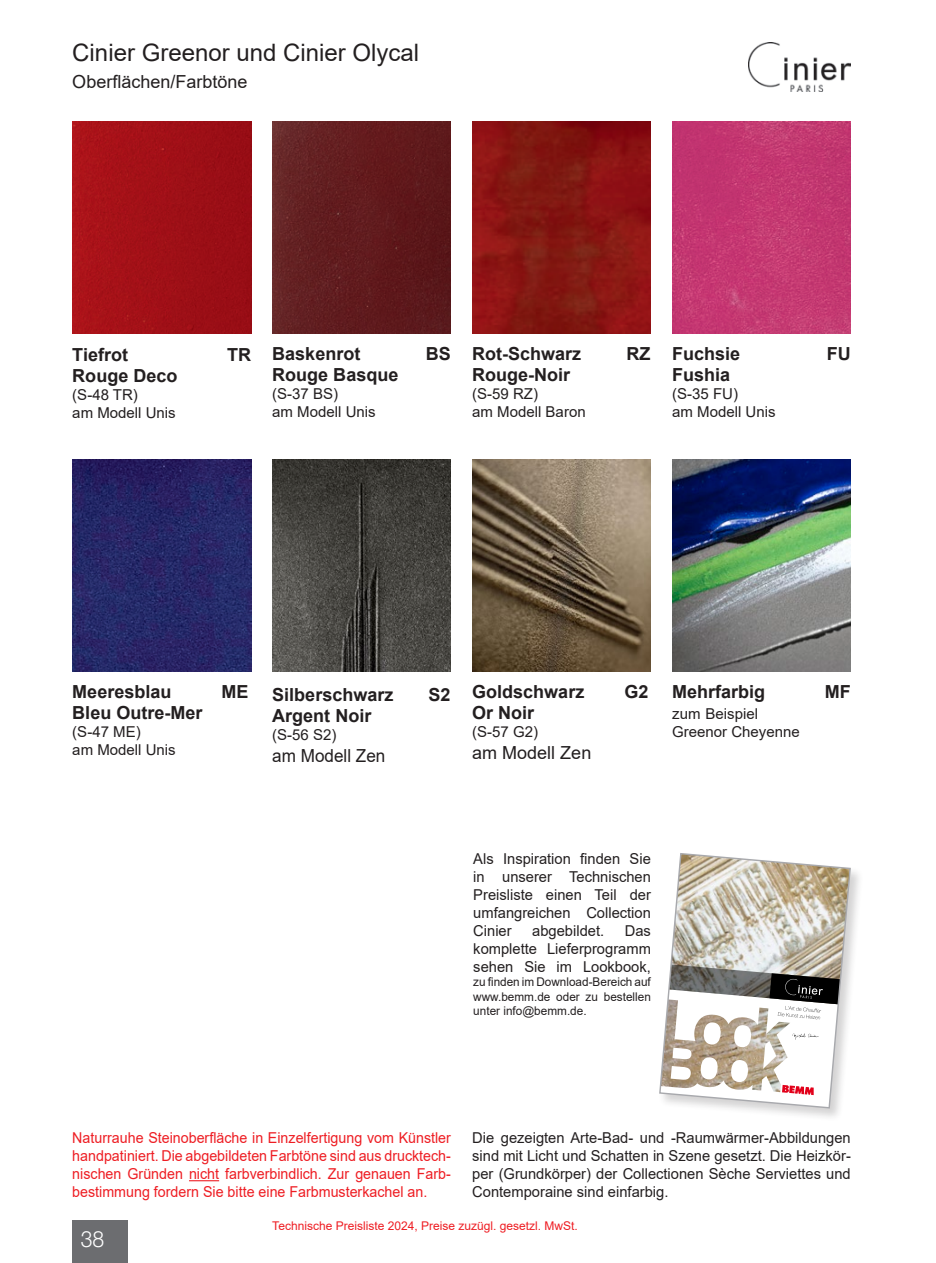
<style>
.page{position:relative;width:936px;height:1263px;background:#fff}
.page>*{position:absolute;margin:0;border:0;box-sizing:border-box;transform-origin:0 0}
.t1{font:24px "Arial";color:#231f20}
.t2{font:300 22.5px "Helvetica Neue LT Pro";color:#fff;scale:.94 1}
.t3{font:700 18px "Arial";color:#231f20}
.t4{font:18px "Arial";color:#231f20}
.t5{font:18px "Arial";color:#231f20;scale:.95 1}
.t6{font:15px/18px "Arial";color:#231f20}
.t7{font:15px/18px "Arial";color:#ee1d23;text-align:justify;scale:.95 1}
.t8{font:12px/14.4px "Arial";color:#231f20;text-align:justify}
.t9{font:12px "Arial";color:#ee1d23}
</style>
<div class="page">
<div style="left:72px;top:1220px;width:56px;height:43px;background:#6c6d70"></div>
<img style="left:748px;top:42px;width:102px;height:49px">
<img style="left:472px;top:121px;width:179px;height:213px">
<img style="left:672px;top:121px;width:178px;height:213px">
<img style="left:272px;top:121px;width:179px;height:213px">
<img style="left:72px;top:459px;width:179px;height:213px">
<img style="left:472px;top:459px;width:179px;height:213px">
<hr style="left:189px;top:1180px;width:30px;height:1px;background:#ee1d23">
<img style="left:72px;top:121px;width:179px;height:213px">
<img style="left:672px;top:459px;width:178px;height:213px">
<img style="left:272px;top:459px;width:179px;height:213px">
<div style="left:657px;top:851px;width:206px;height:270px;background:#231f20;opacity:.2"></div>
<svg style="left:658px;top:852px;width:193px;height:257px"></svg>
<h1 class="t1" style="left:72px;top:36px;width:348px">Cinier Greenor und Cinier Olycal</h1>
<p class="t4" style="left:72px;top:69px;width:177px">Oberflächen/Farbtöne</p>
<p class="t3" style="left:72px;top:342px;width:57px">Tiefrot</p>
<p class="t3" style="left:227px;top:342px;width:25px">TR</p>
<p class="t3" style="left:72px;top:363px;width:107px">Rouge Deco</p>
<p class="t6" style="left:72px;top:386px;width:105px">(S-48 TR)<br>am Modell Unis</p>
<p class="t3" style="left:272px;top:341px;width:90px">Baskenrot</p>
<p class="t3" style="left:426px;top:341px;width:27px">BS</p>
<p class="t3" style="left:272px;top:362px;width:128px">Rouge Basque</p>
<p class="t6" style="left:272px;top:385px;width:105px">(S-37 BS)<br>am Modell Unis</p>
<p class="t3" style="left:472px;top:341px;width:111px">Rot-Schwarz</p>
<p class="t3" style="left:626px;top:341px;width:25px">RZ</p>
<p class="t3" style="left:472px;top:362px;width:99px">Rouge-Noir</p>
<p class="t6" style="left:472px;top:385px;width:115px">(S-59 RZ)<br>am Modell Baron</p>
<p class="t3" style="left:672px;top:341px;width:70px">Fuchsie</p>
<p class="t3" style="left:826px;top:341px;width:25px">FU</p>
<p class="t3" style="left:672px;top:362px;width:60px">Fushia</p>
<p class="t6" style="left:672px;top:385px;width:105px">(S-35 FU)<br>am Modell Unis</p>
<p class="t3" style="left:72px;top:679px;width:101px">Meeresblau</p>
<p class="t3" style="left:221px;top:679px;width:28px">ME</p>
<p class="t3" style="left:72px;top:700px;width:132px">Bleu Outre-Mer</p>
<p class="t6" style="left:72px;top:723px;width:105px">(S-47 ME)<br>am Modell Unis</p>
<p class="t3" style="left:272px;top:681px;width:123px">Silberschwarz</p>
<p class="t3" style="left:428px;top:681px;width:24px">S2</p>
<p class="t3" style="left:272px;top:703px;width:101px">Argent Noir</p>
<p class="t6" style="left:272px;top:726px;width:66px">(S-56 S2)</p>
<p class="t5" style="left:272px;top:743px;width:121px">am Modell Zen</p>
<p class="t3" style="left:472px;top:679px;width:114px">Goldschwarz</p>
<p class="t3" style="left:624px;top:679px;width:26px">G2</p>
<p class="t3" style="left:472px;top:700px;width:64px">Or Noir</p>
<p class="t6" style="left:472px;top:723px;width:67px">(S-57 G2)</p>
<p class="t4" style="left:472px;top:740px;width:121px">am Modell Zen</p>
<p class="t3" style="left:672px;top:679px;width:95px">Mehrfarbig</p>
<p class="t3" style="left:824px;top:679px;width:27px">MF</p>
<p class="t6" style="left:672px;top:705px;width:129px">zum Beispiel<br>Greenor Cheyenne</p>
<p class="t6" style="left:473px;top:849px;width:179px;text-align:justify">Als Inspiration finden Sie in unserer Technischen Preisliste einen Teil der umfangreichen Collection Cinier</p>
<p class="t6" style="left:473px;top:921px;width:179px;text-align:justify;text-indent:151px">Das komplette Lieferprogramm sehen Sie im Lookbook,</p>
<p class="t8" style="left:473px;top:975px;width:179px">zu finden im Download-Bereich auf www.bemm.de oder zu bestellen unter info@bemm.de.</p>
<p class="t6" style="left:532px;top:921px;width:73px">abgebildet.</p>
<p class="t7" style="left:72px;top:1129px;width:400px">Naturrauhe Steinoberfläche in Einzelfertigung vom Künstler handpatiniert. Die abgebildeten Farbtöne sind aus drucktech&shy;nischen Gründen nicht farbverbindlich. Zur genauen Farb&shy;bestimmung fordern Sie bitte eine Farbmusterkachel an.</p>
<p class="t6" style="left:472px;top:1129px;width:380px;text-align:justify">Die gezeigten Arte-Bad- und -Raumwärmer-Abbildungen sind mit Licht und Schatten in Szene gesetzt. Die Heizkör&shy;per (Grundkörper) der Collectionen Sèche Serviettes und Contemporaine sind einfarbig.</p>
<h2 class="t2" style="left:81px;top:1225px;width:27px">38</h2>
<p class="t9" style="left:272px;top:1217px;width:307px">Technische Preisliste 2024, Preise zuzügl. gesetzl. MwSt.</p>
</div>
